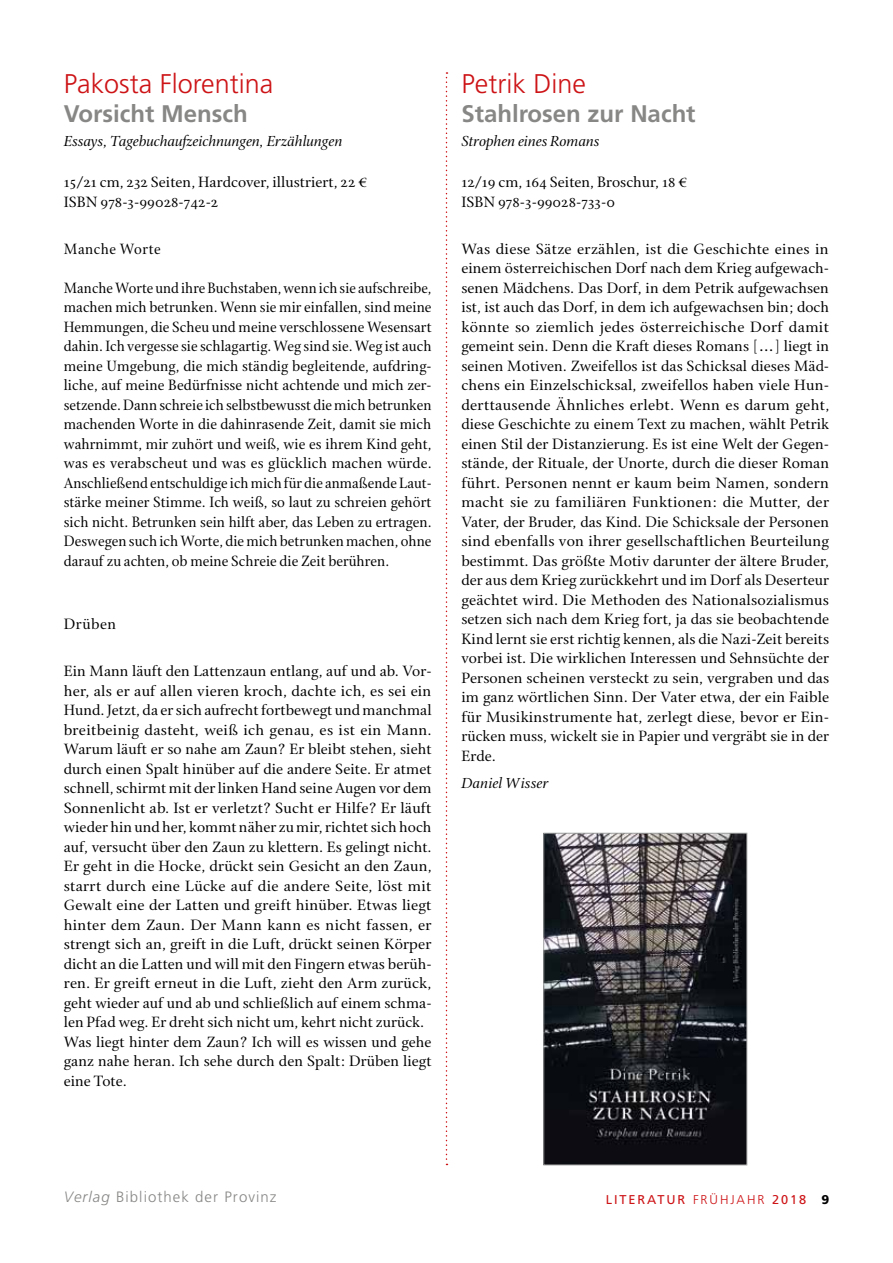
<style>
.page{position:relative;width:893px;height:1263px;background:#fff}
.page>*{position:absolute;margin:0;border:0;box-sizing:border-box;transform-origin:0 0}
.t1{font:300 27px "Frutiger";color:#cd1316}
.t2{font:700 24px "Frutiger";color:#878786}
.t3{font:15.75px/19.5px "Cycles Eleven";color:#000}
.t4{font:15.75px/19.5px "Cycles Eleven";color:#000;scale:.93 1}
.t5{font:italic 15.75px "Cycles Eleven";letter-spacing:-.005em;color:#000}
.t6{font:15.75px "Cycles Eleven";letter-spacing:.03em;color:#000;scale:.95 1}
.t7{font:300 15px "Frutiger";letter-spacing:.07em;color:#878786}
.t8{font:12.75px "Frutiger";letter-spacing:.15em;color:#cd1316}
.s1{font-style:italic}
.s2{font-weight:300}
.s3{font-weight:900;color:#000}
</style>
<div class="page">
<svg style="left:446px;top:72px;width:1px;height:1093px"></svg>
<img style="left:545px;top:835px;width:200px;height:328px">
<div style="left:543px;top:833px;width:204px;height:332px;border:1px solid #9c9d9d"></div>
<h1 class="t1" style="left:64px;top:69px;width:211px">Pakosta Florentina</h1>
<h2 class="t2" style="left:64px;top:100px;width:185px">Vorsicht Mensch</h2>
<p class="t5" style="left:64px;top:132px;width:280px">Essays, Tagebuchaufzeichnungen, Erzählungen</p>
<p class="t3" style="left:64px;top:172px;width:305px;line-height:20.2px">15/21 cm, 232 Seiten, Hardcover, illustriert, 22 ¤<br>ISBN 978-3-99028-742-2</p>
<p class="t6" style="left:64px;top:240px;width:104px">Manche Worte</p>
<p class="t4" style="left:64px;top:278px;width:397px">Manche Worte und ihre Buchstaben, wenn ich sie aufschreibe, machen mich betrunken. Wenn sie mir einfallen, sind meine Hemmungen, die Scheu und meine verschlossene Wesensart dahin. Ich vergesse sie schlagartig. Weg sind sie. Weg ist auch meine Umgebung, die mich ständig begleitende, aufdring&shy;liche, auf meine Bedürfnisse nicht achtende und mich zer&shy;setzende. Dann schreie ich selbstbewusst die mich betrunken machenden Worte in die dahinrasende Zeit, damit sie mich wahrnimmt, mir zuhört und weiß, wie es ihrem Kind geht, was es verabscheut und was es glücklich machen würde.<br>Anschließend entschuldige ich mich für die anmaßende Laut&shy;stärke meiner Stimme. Ich weiß, so laut zu schreien gehört sich nicht. Betrunken sein hilft aber, das Leben zu ertragen.<br>Deswegen such ich Worte, die mich betrunken machen, ohne darauf zu achten, ob meine Schreie die Zeit berühren.</p>
<p class="t3" style="left:64px;top:614px;width:54px">Drüben</p>
<p class="t3" style="left:64px;top:661px;width:369px">Ein Mann läuft den Lattenzaun entlang, auf und ab. Vor&shy;her, als er auf allen vieren kroch, dachte ich, es sei ein Hund. Jetzt, da er sich aufrecht fortbewegt und manchmal breitbeinig dasteht, weiß ich genau, es ist ein Mann.<br>Warum läuft er so nahe am Zaun? Er bleibt stehen, sieht durch einen Spalt hinüber auf die andere Seite. Er atmet schnell, schirmt mit der linken Hand seine Augen vor dem Sonnenlicht ab. Ist er verletzt? Sucht er Hilfe? Er läuft wieder hin und her, kommt näher zu mir, richtet sich hoch auf, versucht über den Zaun zu klettern. Es gelingt nicht.<br>Er geht in die Hocke, drückt sein Gesicht an den Zaun, starrt durch eine Lücke auf die andere Seite, löst mit Gewalt eine der Latten und greift hinüber. Etwas liegt hinter dem Zaun. Der Mann kann es nicht fassen, er strengt sich an, greift in die Luft, drückt seinen Körper dicht an die Latten und will mit den Fingern etwas berüh&shy;ren. Er greift erneut in die Luft, zieht den Arm zurück, geht wieder auf und ab und schließlich auf einem schma&shy;len Pfad weg. Er dreht sich nicht um, kehrt nicht zurück.<br>Was liegt hinter dem Zaun? Ich will es wissen und gehe ganz nahe heran. Ich sehe durch den Spalt: Drüben liegt eine Tote.</p>
<h1 class="t1" style="left:461px;top:69px;width:126px">Petrik Dine</h1>
<h2 class="t2" style="left:461px;top:100px;width:236px">Stahlrosen zur Nacht</h2>
<p class="t5" style="left:461px;top:132px;width:140px">Strophen eines Romans</p>
<p class="t3" style="left:461px;top:172px;width:227px;line-height:20.2px">12/19 cm, 164 Seiten, Broschur, 18 ¤<br>ISBN 978-3-99028-733-0</p>
<p class="t3" style="left:461px;top:239px;width:369px">Was diese Sätze erzählen, ist die Geschichte eines in einem österreichischen Dorf nach dem Krieg aufgewach&shy;senen Mädchens. Das Dorf, in dem Petrik aufgewachsen ist, ist auch das Dorf, in dem ich aufgewachsen bin; doch könnte so ziemlich jedes österreichische Dorf damit gemeint sein. Denn die Kraft dieses Romans […] liegt in seinen Motiven. Zweifellos ist das Schicksal dieses Mäd&shy;chens ein Einzelschicksal, zweifellos haben viele Hun&shy;derttausende Ähnliches erlebt. Wenn es darum geht, diese Geschichte zu einem Text zu machen, wählt Petrik einen Stil der Distanzierung. Es ist eine Welt der Gegen&shy;stände, der Rituale, der Unorte, durch die dieser Roman führt. Personen nennt er kaum beim Namen, sondern macht sie zu familiären Funktionen: die Mutter, der Vater, der Bruder, das Kind. Die Schicksale der Personen sind ebenfalls von ihrer gesellschaftlichen Beurteilung bestimmt. Das größte Motiv darunter der ältere Bruder, der aus dem Krieg zurückkehrt und im Dorf als Deserteur geächtet wird. Die Methoden des Nationalsozialismus setzen sich nach dem Krieg fort, ja das sie beobachtende Kind lernt sie erst richtig kennen, als die Nazi-Zeit bereits vorbei ist. Die wirklichen Interessen und Sehnsüchte der Personen scheinen versteckt zu sein, vergraben und das im ganz wörtlichen Sinn. Der Vater etwa, der ein Faible für Musikinstrumente hat, zerlegt diese, bevor er Ein&shy;rücken muss, wickelt sie in Papier und vergräbt sie in der Erde.</p>
<p class="t5" style="left:461px;top:774px;width:89px">Daniel Wisser</p>
<p class="t7" style="left:64px;top:1189px;width:214px"><span class="s1">Verlag</span> Bibliothek der Provinz</p>
<p class="t8" style="left:606px;top:1192px;width:124px">LITERATUR <span class="s2">Frühjah</span></p>
<p class="t8" style="left:757px;top:1192px;width:73px"><span class="s2">r</span> 2018 <span class="s3">9</span></p>
</div>
